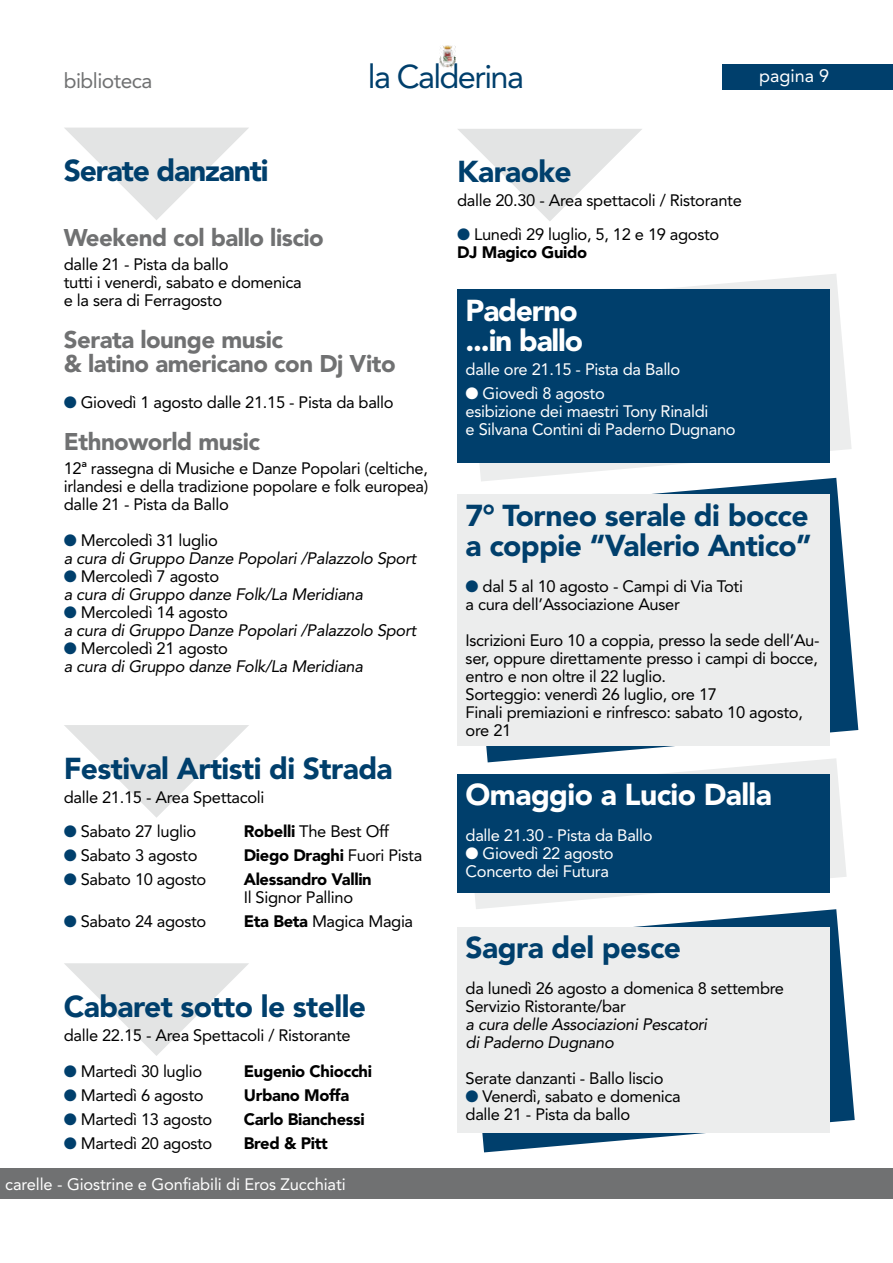
<style>
.page{position:relative;width:893px;height:1263px;background:#fff}
.page>*{position:absolute;margin:0;border:0;box-sizing:border-box;transform-origin:0 0}
.t1{font:32.7px "Avenir LT Std";letter-spacing:-.05em;color:#003f6c}
.t2{font:900 30px/30px "Avenir LT Std";letter-spacing:-.02em;color:#003f6c}
.t3{font:900 30px "Avenir LT Std";letter-spacing:-.02em;color:#fff}
.t4{font:900 30px/30px "Avenir LT Std";letter-spacing:-.04em;color:#fff}
.t5{font:900 30px "Avenir LT Std";letter-spacing:-.04em;color:#003f6c}
.t6{font:900 24px/24px "Avenir LT Std";letter-spacing:-.02em;color:#707172}
.t7{font:21px "Avenir LT Std";letter-spacing:-.025em;color:#707172}
.t8{font:18px "Avenir LT Std";color:#fff}
.t9{font:16.5px/18px "Avenir LT Std";letter-spacing:-.02em;color:#000}
.t10{font:italic 16.5px/18px "Avenir LT Std";letter-spacing:-.02em;color:#000}
.t11{font:16.5px/18px "Avenir LT Std";letter-spacing:-.02em;color:#fff}
.t12{font:900 16.5px "Avenir LT Std";letter-spacing:-.02em;color:#000}
.s1{color:#003f6c}
.s2{font-style:normal}
.s3{font-weight:900}
.s4{font-weight:400}
</style>
<div class="page">
<svg style="left:466px;top:481px;width:392px;height:277px"></svg>
<svg style="left:65px;top:128px;width:183px;height:92px"></svg>
<svg style="left:64px;top:963px;width:185px;height:93px"></svg>
<svg style="left:64px;top:725px;width:185px;height:93px"></svg>
<svg style="left:458px;top:129px;width:184px;height:92px"></svg>
<div style="left:457px;top:495px;width:372px;height:251px;background:#eceded"></div>
<svg style="left:466px;top:758px;width:381px;height:151px"></svg>
<svg style="left:479px;top:274px;width:373px;height:207px"></svg>
<svg style="left:482px;top:909px;width:373px;height:243px"></svg>
<div style="left:457px;top:927px;width:372px;height:206px;background:#eceded"></div>
<div style="left:457px;top:774px;width:372px;height:118px;background:#003f6c"></div>
<div style="left:457px;top:289px;width:372px;height:174px;background:#003f6c"></div>
<img style="left:439px;top:45px;width:16px;height:22px">
<div style="left:723px;top:64px;width:170px;height:25px;background:#003f6c"></div>
<div style="left:0;top:1168px;width:893px;height:31px;background:#707172"></div>
<p class="t7" style="left:64px;top:69px;width:90px">biblioteca</p>
<h1 class="t1" style="left:368px;top:58px;width:158px">la Calderina</h1>
<p class="t8" style="left:759px;top:65px;width:72px">pagina 9</p>
<h2 class="t5" style="left:64px;top:153px;width:206px">Serate danzanti</h2>
<h3 class="t6" style="left:64px;top:225px;width:262px">Weekend col ballo liscio</h3>
<p class="t9" style="left:64px;top:255px;width:239px">dalle 21 - Pista da ballo<br>tutti i venerdì, sabato e domenica e la sera di Ferragosto</p>
<h3 class="t6" style="left:64px;top:327px;width:334px">Serata lounge music<br>&amp; latino americano con Dj Vito</h3>
<p class="t9" style="left:64px;top:393px;width:331px"><span class="s1">●</span> Giovedì 1 agosto dalle 21.15 - Pista da ballo</p>
<h3 class="t6" style="left:64px;top:429px;width:198px">Ethnoworld music</h3>
<p class="t9" style="left:64px;top:459px;width:366px;text-align:justify">12ª rassegna di Musiche e Danze Popolari (celtiche, irlandesi e della tradizione popolare e folk europea) dalle 21 - Pista da Ballo</p>
<p class="t10" style="left:64px;top:531px;width:354px"><span class="s1">●</span> <span class="s2">Mercoledì 31 luglio<br></span>a cura di Gruppo Danze Popolari /Palazzolo Sport</p>
<p class="t10" style="left:64px;top:567px;width:301px"><span class="s1">●</span> <span class="s2">Mercoledì 7 agosto<br></span>a cura di Gruppo danze Folk/La Meridiana</p>
<p class="t10" style="left:64px;top:603px;width:354px"><span class="s1">●</span> <span class="s2">Mercoledì 14 agosto<br></span>a cura di Gruppo Danze Popolari /Palazzolo Sport</p>
<p class="t10" style="left:64px;top:639px;width:301px"><span class="s1">●</span> <span class="s2">Mercoledì 21 agosto<br></span>a cura di Gruppo danze Folk/La Meridiana</p>
<h2 class="t2" style="left:64px;top:753px;width:330px">Festival Artisti di Strada</h2>
<p class="t9" style="left:64px;top:788px;width:202px">dalle 21.15 - Area Spettacoli</p>
<p class="t9" style="left:64px;top:823px;width:134px"><span class="s1">●</span> Sabato 27 luglio</p>
<p class="t9" style="left:244px;top:823px;width:147px"><span class="s3">Robelli</span> The Best Off</p>
<p class="t9" style="left:64px;top:847px;width:135px"><span class="s1">●</span> Sabato 3 agosto</p>
<p class="t12" style="left:244px;top:846px;width:180px">Diego Draghi <span class="s4">Fuori Pista</span></p>
<p class="t9" style="left:64px;top:871px;width:144px"><span class="s1">●</span> Sabato 10 agosto</p>
<p class="t12" style="left:244px;top:870px;width:129px">Alessandro Vallin</p>
<p class="t9" style="left:244px;top:889px;width:111px">Il Signor Pallino</p>
<p class="t9" style="left:64px;top:913px;width:144px"><span class="s1">●</span> Sabato 24 agosto</p>
<p class="t9" style="left:244px;top:913px;width:171px"><span class="s3">Eta Beta</span> Magica Magia</p>
<h2 class="t2" style="left:64px;top:991px;width:304px">Cabaret sotto le stelle</h2>
<p class="t9" style="left:64px;top:1026px;width:288px">dalle 22.15 - Area Spettacoli / Ristorante</p>
<p class="t9" style="left:64px;top:1062px;width:140px"><span class="s1">●</span> Martedì 30 luglio</p>
<p class="t12" style="left:244px;top:1061px;width:130px">Eugenio Chiocchi</p>
<p class="t9" style="left:64px;top:1086px;width:141px"><span class="s1">●</span> Martedì 6 agosto</p>
<p class="t12" style="left:244px;top:1085px;width:107px">Urbano Moffa</p>
<p class="t9" style="left:64px;top:1110px;width:150px"><span class="s1">●</span> Martedì 13 agosto</p>
<p class="t12" style="left:244px;top:1109px;width:122px">Carlo Bianchessi</p>
<p class="t9" style="left:64px;top:1134px;width:150px"><span class="s1">●</span> Martedì 20 agosto</p>
<p class="t12" style="left:244px;top:1133px;width:86px">Bred &amp; Pitt</p>
<p class="t11" style="left:5px;top:1176px;width:342px">carelle - Giostrine e Gonfiabili di Eros Zucchiati</p>
<h2 class="t2" style="left:457px;top:157px;width:116px">Karaoke</h2>
<p class="t9" style="left:457px;top:192px;width:286px">dalle 20.30 - Area spettacoli / Ristorante</p>
<p class="t9" style="left:457px;top:225px;width:264px"><span class="s1">●</span> Lunedì 29 luglio, 5, 12 e 19 agosto<br><span class="s3">DJ Magico Guido</span></p>
<h2 class="t4" style="left:466px;top:295px;width:119px">Paderno ...in ballo</h2>
<p class="t11" style="left:466px;top:360px;width:216px">dalle ore 21.15 - Pista da Ballo</p>
<p class="t11" style="left:466px;top:384px;width:272px">● Giovedì 8 agosto<br>esibizione dei maestri Tony Rinaldi<br>e Silvana Contini di Paderno Dugnano</p>
<h2 class="t2" style="left:466px;top:500px;width:348px">7° Torneo serale di bocce a coppie “Valerio Antico”</h2>
<p class="t9" style="left:466px;top:577px;width:279px"><span class="s1">●</span> dal 5 al 10 agosto - Campi di Via Toti a cura dell’Associazione Auser</p>
<p class="t9" style="left:466px;top:631px;width:355px">Iscrizioni Euro 10 a coppia, presso la sede dell’Au&shy;ser, oppure direttamente presso i campi di bocce, entro e non oltre il 22 luglio.<br>Sorteggio: venerdì 26 luglio, ore 17<br>Finali premiazioni e rinfresco: sabato 10 agosto, ore 21</p>
<h2 class="t3" style="left:466px;top:777px;width:308px">Omaggio a Lucio Dalla</h2>
<p class="t11" style="left:466px;top:827px;width:189px">dalle 21.30 - Pista da Ballo</p>
<p class="t11" style="left:466px;top:845px;width:150px">● Giovedì 22 agosto<br>Concerto dei Futura</p>
<h2 class="t2" style="left:466px;top:933px;width:217px">Sagra del pesce</h2>
<p class="t9" style="left:466px;top:980px;width:320px">da lunedì 26 agosto a domenica 8 settembre<br>Servizio Ristorante/bar</p>
<p class="t10" style="left:466px;top:1016px;width:243px">a cura delle Associazioni Pescatori di Paderno Dugnano</p>
<p class="t9" style="left:466px;top:1070px;width:199px">Serate danzanti - Ballo liscio</p>
<p class="t9" style="left:466px;top:1088px;width:217px"><span class="s1">●</span> Venerdì, sabato e domenica dalle 21 - Pista da ballo</p>
</div>
